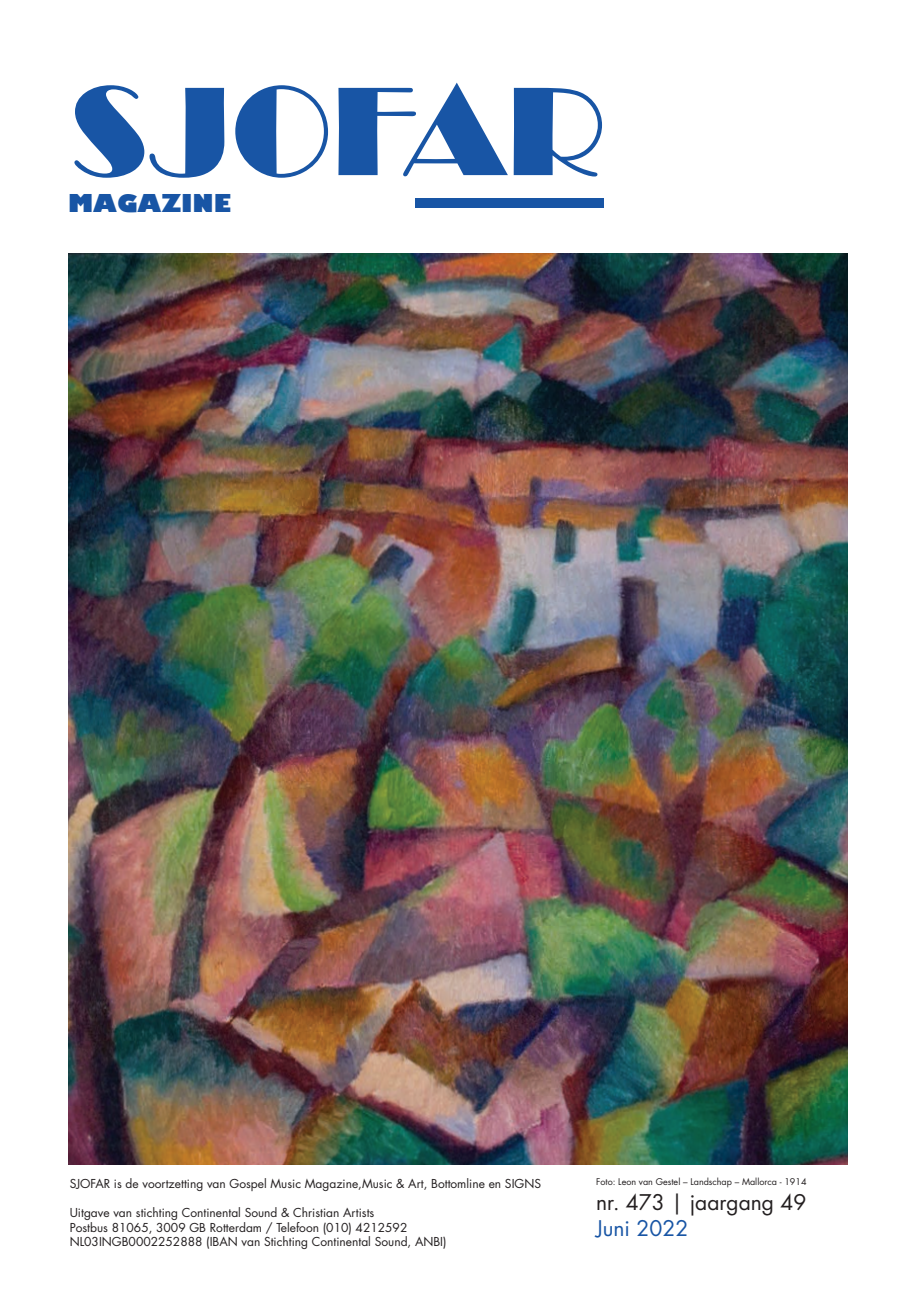
<style>
.page{position:relative;width:919px;height:1289px;background:#fff}
.page>*{position:absolute;margin:0;border:0;box-sizing:border-box;transform-origin:0 0}
.t1{font:800 24px "Gill Sans";color:#1855a5}
.t2{font:21px "Futura Std";color:#231f20}
.t3{font:21px "Futura Std";color:#1855a5}
.t4{font:12px/14.4px "Futura Std";color:#231f20}
.t5{font:9px "Futura Std";color:#231f20}
</style>
<div class="page">
<img style="left:68px;top:253px;width:779px;height:911px">
<svg style="left:74px;top:85px;width:150px;height:93px"></svg>
<svg style="left:235px;top:85px;width:93px;height:93px"></svg>
<svg style="left:338px;top:83px;width:264px;height:93px"></svg>
<div style="left:415px;top:198px;width:189px;height:10px;background:#1855a5"></div>
<h1 class="t1" style="left:68px;top:185px;width:165px">MAGAZINE</h1>
<p class="t4" style="left:70px;top:1176px;width:473px">SJOFAR is de voortzetting van Gospel Music Magazine,Music &amp; Art, Bottomline en SIGNS</p>
<p class="t4" style="left:70px;top:1205px;width:378px">Uitgave van stichting Continental Sound &amp; Christian Artists<br>Postbus 81065, 3009 GB Rotterdam / Telefoon (010) 4212592<br>NL03INGB0002252888 (IBAN van Stichting Continental Sound, ANBI)</p>
<p class="t5" style="left:596px;top:1176px;width:212px">Foto: Leon van Gestel – Landschap – Mallorca - 1914</p>
<h2 class="t2" style="left:596px;top:1189px;width:212px">nr. 473 | jaargang 49</h2>
<h2 class="t3" style="left:596px;top:1214px;width:94px">Juni 2022</h2>
</div>
